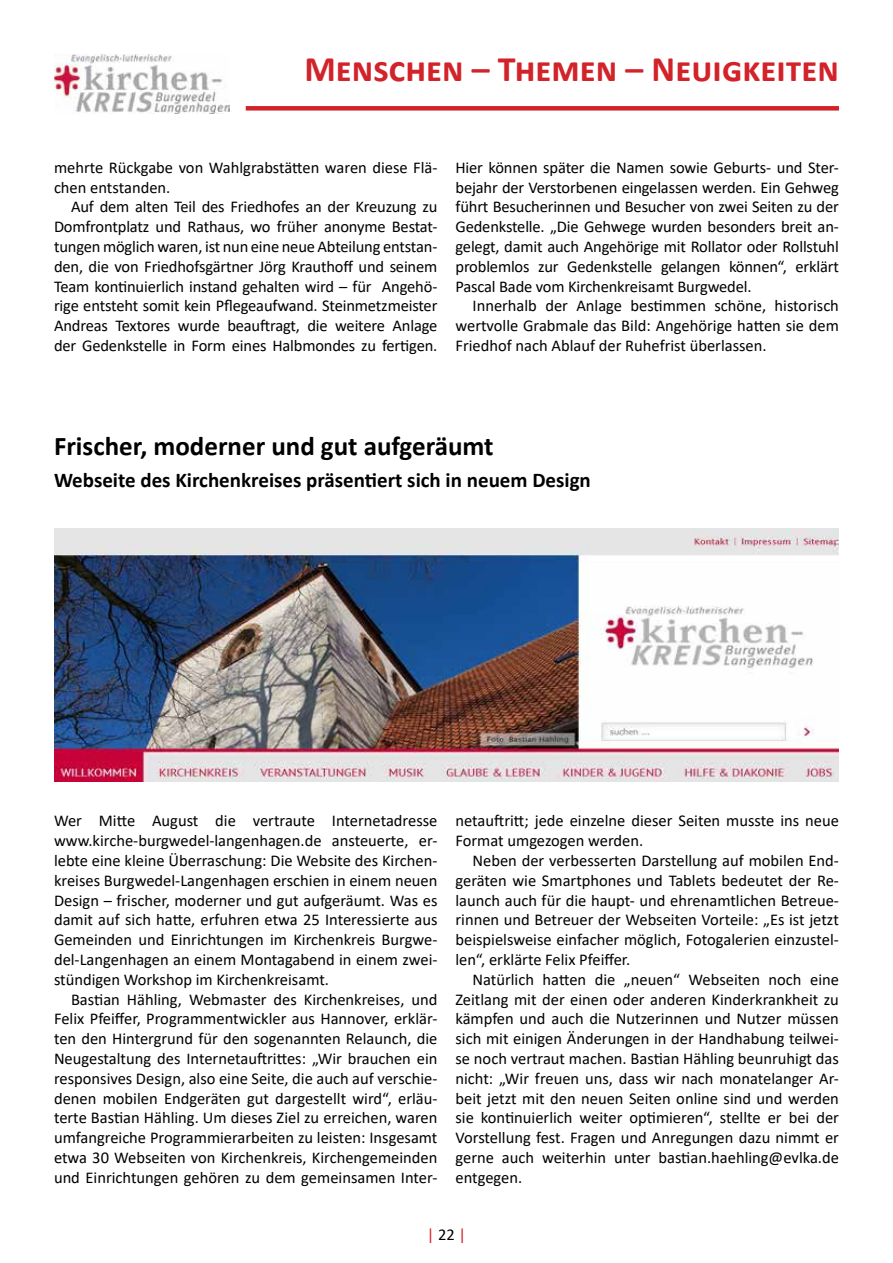
<style>
.page{position:relative;width:893px;height:1263px;background:#fff}
.page>*{position:absolute;margin:0;border:0;box-sizing:border-box;transform-origin:0 0}
.t1{font:700 36px "Calibri";color:#d2232a}
.t2{font:700 27px "Calibri";color:#000}
.t3{font:700 21px "Calibri";color:#000}
.t4{font:16.5px/19.8px "Calibri";color:#000;text-align:justify}
.t5{font:16.5px "Calibri";color:#d2232a}
.s1{color:#000}
</style>
<div class="page">
<img style="left:54px;top:54px;width:176px;height:59px">
<div style="left:246px;top:106px;width:593px;height:5px;background:#d2232a"></div>
<img style="left:54px;top:528px;width:785px;height:253px">
<h1 class="t1" style="left:304px;top:44px;width:536px">Menschen – Themen – Neuigkeiten</h1>
<p class="t4" style="left:54px;top:157px;width:385px">mehrte Rückgabe von Wahlgrabstätten waren diese Flä&shy;chen entstanden.</p>
<p class="t4" style="left:54px;top:197px;width:385px;text-indent:17px">Auf dem alten Teil des Friedhofes an der Kreuzung zu Domfrontplatz und Rathaus, wo früher anonyme Bestat&shy;tungen möglich waren, ist nun eine neue Abteilung entstan&shy;den, die von Friedhofsgärtner Jörg Krauthoff und seinem Team kontinuierlich instand gehalten wird – für Angehö&shy;rige entsteht somit kein Pflegeaufwand. Steinmetzmeister Andreas Textores wurde beauftragt, die weitere Anlage der Gedenkstelle in Form eines Halbmondes zu fertigen.</p>
<p class="t4" style="left:455px;top:157px;width:385px">Hier können später die Namen sowie Geburts- und Ster&shy;bejahr der Verstorbenen eingelassen werden. Ein Gehweg führt Besucherinnen und Besucher von zwei Seiten zu der Gedenkstelle. „Die Gehwege wurden besonders breit an&shy;gelegt, damit auch Angehörige mit Rollator oder Rollstuhl problemlos zur Gedenkstelle gelangen können“, erklärt Pascal Bade vom Kirchenkreisamt Burgwedel.</p>
<p class="t4" style="left:455px;top:296px;width:385px;text-indent:17px">Innerhalb der Anlage bestimmen schöne, historisch wertvolle Grabmale das Bild: Angehörige hatten sie dem Friedhof nach Ablauf der Ruhefrist überlassen.</p>
<h2 class="t2" style="left:54px;top:427px;width:441px">Frischer, moderner und gut aufgeräumt</h2>
<p class="t3" style="left:54px;top:465px;width:538px">Webseite des Kirchenkreises präsentiert sich in neuem Design</p>
<p class="t4" style="left:54px;top:810px;width:385px">Wer Mitte August die vertraute Internetadresse www.kirche-burgwedel-langenhagen.de ansteuerte, er&shy;lebte eine kleine Überraschung: Die Website des Kirchen&shy;kreises Burgwedel-Langenhagen erschien in einem neuen Design – frischer, moderner und gut aufgeräumt. Was es damit auf sich hatte, erfuhren etwa 25 Interessierte aus Gemeinden und Einrichtungen im Kirchenkreis Burgwe&shy;del-Langenhagen an einem Montagabend in einem zwei&shy;stündigen Workshop im Kirchenkreisamt.</p>
<p class="t4" style="left:54px;top:989px;width:385px;text-indent:17px">Bastian Hähling, Webmaster des Kirchenkreises, und Felix Pfeiffer, Programmentwickler aus Hannover, erklär&shy;ten den Hintergrund für den sogenannten Relaunch, die Neugestaltung des Internetauftrittes: „Wir brauchen ein responsives Design, also eine Seite, die auch auf verschie&shy;denen mobilen Endgeräten gut dargestellt wird“, erläu&shy;terte Bastian Hähling. Um dieses Ziel zu erreichen, waren umfangreiche Programmierarbeiten zu leisten: Insgesamt etwa 30 Webseiten von Kirchenkreis, Kirchengemeinden und Einrichtungen gehören zu dem gemeinsamen Inter-</p>
<p class="t4" style="left:455px;top:810px;width:385px">netauftritt; jede einzelne dieser Seiten musste ins neue<br>Format umgezogen werden.</p>
<p class="t4" style="left:455px;top:850px;width:385px;text-indent:17px">Neben der verbesserten Darstellung auf mobilen End&shy;geräten wie Smartphones und Tablets bedeutet der Re&shy;launch auch für die haupt- und ehrenamtlichen Betreue&shy;rinnen und Betreuer der Webseiten Vorteile: „Es ist jetzt beispielsweise einfacher möglich, Fotogalerien einzustel&shy;len“, erklärte Felix Pfeiffer.</p>
<p class="t4" style="left:455px;top:969px;width:385px;text-indent:17px">Natürlich hatten die „neuen“ Webseiten noch eine Zeitlang mit der einen oder anderen Kinderkrankheit zu kämpfen und auch die Nutzerinnen und Nutzer müssen sich mit einigen Änderungen in der Handhabung teilwei&shy;se noch vertraut machen. Bastian Hähling beunruhigt das nicht: „Wir freuen uns, dass wir nach monatelanger Ar&shy;beit jetzt mit den neuen Seiten online sind und werden sie kontinuierlich weiter optimieren“, stellte er bei der Vorstellung fest. Fragen und Anregungen dazu nimmt er gerne auch weiterhin unter bastian.haehling@evlka.de entgegen.</p>
<p class="t5" style="left:427px;top:1223px;width:41px">| <span class="s1">22</span> |</p>
</div>
